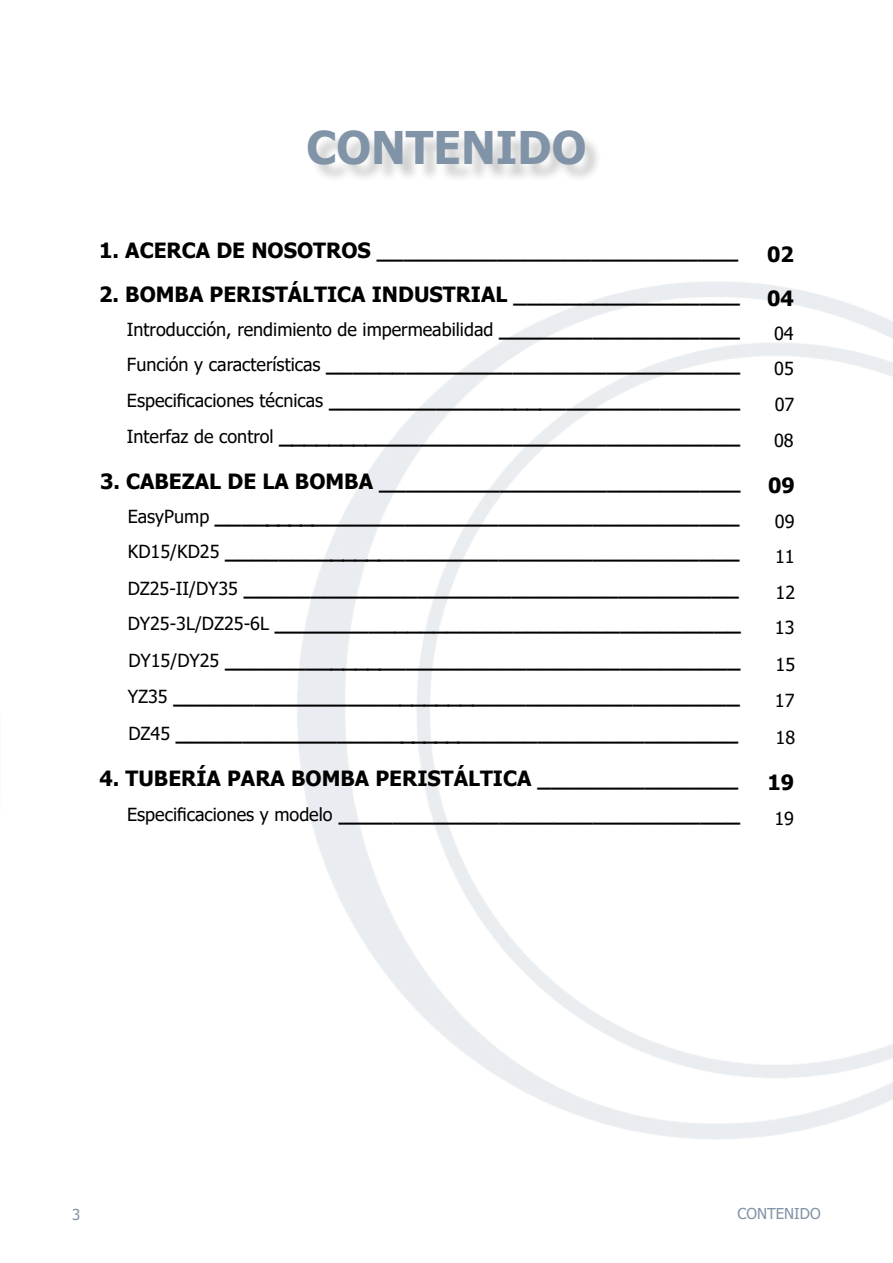
<style>
.page{position:relative;width:893px;height:1263px;background:#fff}
.page>*{position:absolute;margin:0;border:0;box-sizing:border-box;transform-origin:0 0}
.t1{font:700 45px "Tahoma";color:#8193a7}
.t2{font:700 21px "Tahoma";color:#000}
.t3{font:18px "Tahoma";color:#000}
.t4{font:15px "Tahoma";color:#8193a7}
.s1{font-weight:700;font-size:21px}
.s2{font-weight:400;font-size:18px}
</style>
<div class="page">
<div style="left:310px;top:134px;width:293px;height:49px;background:#000;opacity:.2"></div>
<h1 class="t1" style="left:307px;top:116px;width:281px">CONTENIDO</h1>
<p class="t2" style="left:99px;top:236px;width:640px">1. ACERCA DE NOSOTROS ___________________________</p>
<p class="t2" style="left:767px;top:240px;width:28px">02</p>
<p class="t2" style="left:99px;top:279px;width:642px">2. BOMBA PERISTÁLTICA INDUSTRIAL _________________</p>
<p class="t2" style="left:767px;top:283px;width:28px">04</p>
<p class="t3" style="left:127px;top:317px;width:614px">Introducción, rendimiento de impermeabilidad <span class="s1">__________________</span></p>
<p class="t3" style="left:774px;top:321px;width:21px">04</p>
<p class="t2" style="left:127px;top:348px;width:615px"><span class="s2">Función y características</span> _______________________________</p>
<p class="t3" style="left:774px;top:357px;width:21px">05</p>
<p class="t2" style="left:127px;top:385px;width:615px"><span class="s2">Especificaciones técnicas</span> _______________________________</p>
<p class="t3" style="left:775px;top:392px;width:21px">07</p>
<p class="t2" style="left:127px;top:420px;width:615px"><span class="s2">Interfaz de control</span> ___________________________________</p>
<p class="t3" style="left:774px;top:428px;width:21px">08</p>
<p class="t2" style="left:100px;top:467px;width:642px">3. CABEZAL DE LA BOMBA ___________________________</p>
<p class="t2" style="left:768px;top:471px;width:28px">09</p>
<p class="t2" style="left:128px;top:501px;width:613px"><span class="s2">EasyPump</span> ________________________________________</p>
<p class="t3" style="left:775px;top:509px;width:21px">09</p>
<p class="t2" style="left:128px;top:536px;width:613px"><span class="s2">KD15/KD25</span> _______________________________________</p>
<p class="t3" style="left:775px;top:544px;width:21px">11</p>
<p class="t2" style="left:128px;top:572px;width:613px"><span class="s2">DZ25-II/DY35</span> _____________________________________</p>
<p class="t3" style="left:776px;top:580px;width:21px">12</p>
<p class="t2" style="left:128px;top:608px;width:615px"><span class="s2">DY25-3L/DZ25-6L</span> ___________________________________</p>
<p class="t3" style="left:775px;top:616px;width:21px">13</p>
<p class="t2" style="left:128px;top:645px;width:613px"><span class="s2">DY15/DY25</span> _______________________________________</p>
<p class="t3" style="left:776px;top:653px;width:21px">15</p>
<p class="t2" style="left:128px;top:680px;width:613px"><span class="s2">YZ35</span> ___________________________________________</p>
<p class="t3" style="left:775px;top:688px;width:21px">17</p>
<p class="t2" style="left:128px;top:717px;width:611px"><span class="s2">DZ45</span> ___________________________________________</p>
<p class="t3" style="left:776px;top:725px;width:21px">18</p>
<p class="t2" style="left:99px;top:764px;width:640px">4. TUBERÍA PARA BOMBA PERISTÁLTICA _______________</p>
<p class="t2" style="left:767px;top:768px;width:28px">19</p>
<p class="t2" style="left:127px;top:798px;width:614px"><span class="s2">Especificaciones y modelo</span> ______________________________</p>
<p class="t3" style="left:774px;top:806px;width:21px">19</p>
<p class="t4" style="left:72px;top:1205px;width:10px">3</p>
<p class="t4" style="left:737px;top:1204px;width:85px">CONTENIDO</p>
</div>
